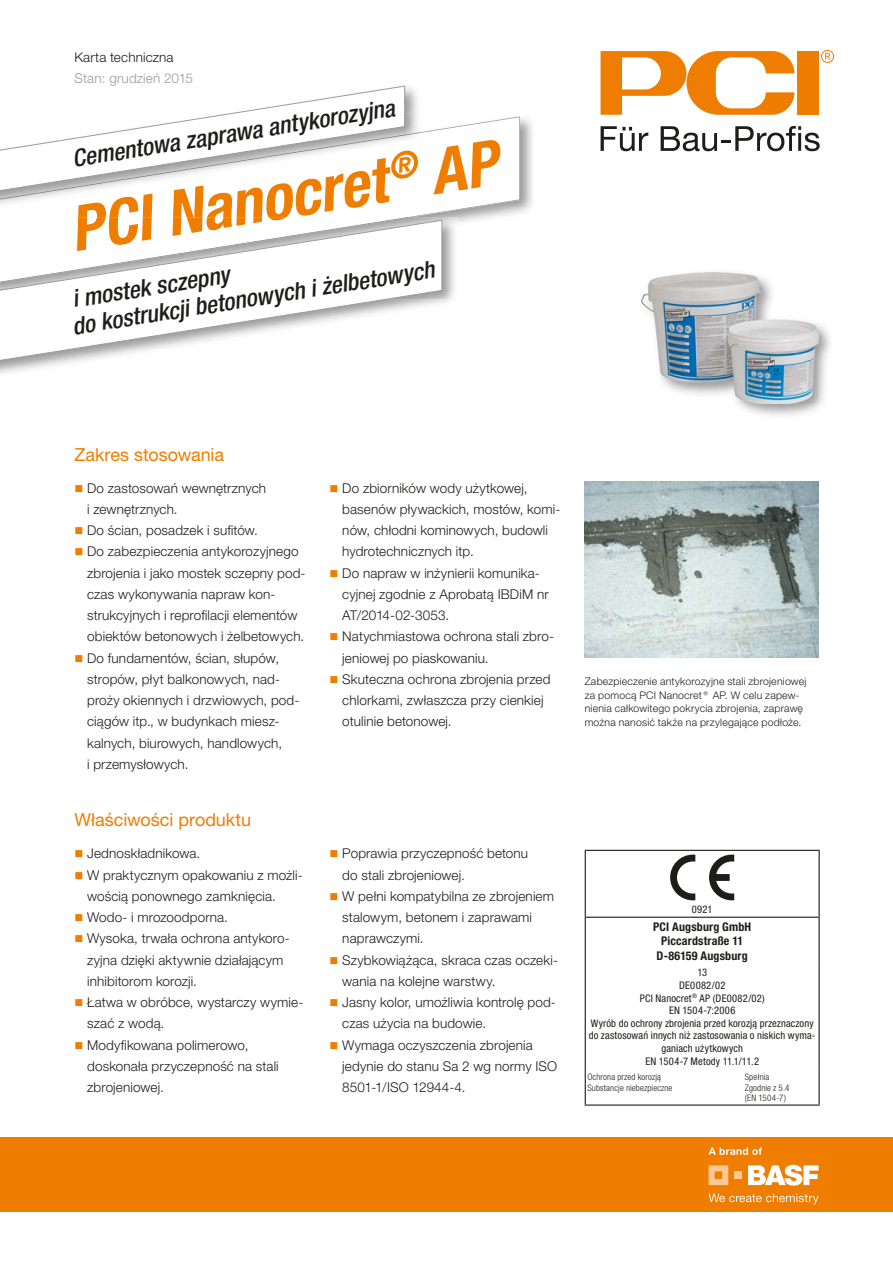
<style>
.page{position:relative;width:893px;height:1263px;background:#fff}
.page>*{position:absolute;margin:0;border:0;box-sizing:border-box;transform-origin:0 0}
.t1{font:italic 700 condensed 63px "Helvetica Neue LTCE";color:#ef7d00}
.t2{font:italic 500 condensed 24px/27px "Helvetica Neue LTCE";color:#1d1d1b}
.t3{font:18px "Helvetica Neue CE";color:#ef7d00}
.t4{font:300 13.5px/21.3px "Helvetica Neue CE";letter-spacing:.01em;color:#1d1d1b}
.t5{font:300 13.5px "Helvetica Neue CE";letter-spacing:.01em;color:#9d9c9c}
.t6{font:700 condensed 12px/14.4px "Helvetica Neue LTCE";letter-spacing:.015em;color:#1d1d1b;text-align:center}
.t7{font:condensed 10.5px/12.6px "Helvetica Neue LTCE";letter-spacing:.015em;color:#1d1d1b;text-align:center}
.t8{font:300 10.5px/13.5px "Helvetica Neue CE";letter-spacing:.02em;color:#1d1d1b}
.t9{font:300 condensed 9px/11.1px "Helvetica Neue LTCE";letter-spacing:.02em;color:#1d1d1b}
.s1{color:#ef7d00}
</style>
<div class="page">
<div style="left:797px;top:51px;width:21px;height:64px;background:#ef7d00"></div>
<svg style="left:601px;top:51px;width:193px;height:64px"></svg>
<svg style="left:821px;top:50px;width:13px;height:13px"></svg>
<svg style="left:601px;top:126px;width:47px;height:25px"></svg>
<svg style="left:661px;top:126px;width:159px;height:25px"></svg>
<img style="left:585px;top:482px;width:234px;height:175px">
<img style="left:520px;top:118px;width:13px;height:95px">
<svg style="left:409px;top:116px;width:111px;height:107px"></svg>
<img style="left:0;top:217px;width:458px;height:157px">
<img style="left:0;top:217px;width:412px;height:2px">
<svg style="left:0;top:219px;width:443px;height:144px"></svg>
<img style="left:405px;top:85px;width:16px;height:47px">
<img style="left:78px;top:201px;width:311px;height:7px">
<img style="left:0;top:132px;width:421px;height:69px">
<svg style="left:0;top:85px;width:405px;height:108px"></svg>
<img style="left:690px;top:272px;width:140px;height:144px">
<img style="left:641px;top:273px;width:178px;height:131px">
<div style="left:0;top:1137px;width:893px;height:75px;background:#ef7d00"></div>
<svg style="left:748px;top:1165px;width:71px;height:21px"></svg>
<svg style="left:709px;top:1165px;width:19px;height:20px"></svg>
<div style="left:734px;top:1171px;width:8px;height:8px;background:#fbc896"></div>
<svg style="left:709px;top:1147px;width:53px;height:8px"></svg>
<svg style="left:709px;top:1193px;width:109px;height:11px"></svg>
<svg style="left:586px;top:851px;width:233px;height:253px"></svg>
<hr style="left:585px;top:851px;width:1px;height:66px;background:#1d1d1b">
<hr style="left:585px;top:850px;width:235px;height:1px;background:#1d1d1b">
<hr style="left:819px;top:851px;width:1px;height:66px;background:#1d1d1b">
<hr style="left:585px;top:917px;width:235px;height:1px;background:#1d1d1b">
<hr style="left:585px;top:918px;width:1px;height:46px;background:#1d1d1b">
<hr style="left:819px;top:918px;width:1px;height:46px;background:#1d1d1b">
<hr style="left:585px;top:964px;width:1px;height:105px;background:#1d1d1b">
<hr style="left:819px;top:964px;width:1px;height:105px;background:#1d1d1b">
<hr style="left:585px;top:1069px;width:1px;height:35px;background:#1d1d1b">
<hr style="left:819px;top:1069px;width:1px;height:35px;background:#1d1d1b">
<hr style="left:585px;top:1104px;width:235px;height:2px;background:#1d1d1b">
<svg style="left:670px;top:854px;width:25px;height:46px"></svg>
<svg style="left:709px;top:854px;width:25px;height:46px"></svg>
<p class="t4" style="left:74px;top:48px;width:101px">Karta techniczna</p>
<p class="t5" style="left:74px;top:73px;width:120px">Stan: grudzień 2015</p>
<h2 class="t2" style="left:70px;top:145px;width:327px;rotate:-9deg">Cementowa zaprawa antykorozyjna</h2>
<h1 class="t1" style="left:67px;top:207px;width:434px;rotate:-9deg">PCI Nanocret<sup>®</sup> AP</h1>
<h2 class="t2" style="left:66px;top:287px;width:368px;rotate:-9deg">i mostek sczepny<br>do kostrukcji betonowych i żelbetowych</h2>
<h3 class="t3" style="left:74px;top:448px;width:151px">Zakres stosowania</h3>
<p class="t4" style="left:87px;top:479px;width:181px;text-indent:-13px"><span class="s1">■</span> Do zastosowań wewnętrznych i zewnętrznych.</p>
<p class="t4" style="left:74px;top:521px;width:185px"><span class="s1">■</span> Do ścian, posadzek i sufitów.</p>
<p class="t4" style="left:87px;top:542px;width:220px;text-indent:-13px"><span class="s1">■</span> Do zabezpieczenia antykorozyjnego zbrojenia i jako mostek sczepny pod&shy;czas wykonywania napraw kon&shy;strukcyjnych i reprofilacji elementów obiektów betonowych i żelbetowych.</p>
<p class="t4" style="left:87px;top:649px;width:214px;text-indent:-13px"><span class="s1">■</span> Do fundamentów, ścian, słupów, stropów, płyt balkonowych, nad&shy;proży okiennych i drzwiowych, pod&shy;ciągów itp., w budynkach miesz&shy;kalnych, biurowych, handlowych,<br>i przemysłowych.</p>
<h3 class="t3" style="left:74px;top:813px;width:178px">Właściwości produktu</h3>
<p class="t4" style="left:74px;top:844px;width:127px"><span class="s1">■</span> Jednoskładnikowa.</p>
<p class="t4" style="left:87px;top:866px;width:217px;text-indent:-13px"><span class="s1">■</span> W praktycznym opakowaniu z możli&shy;wością ponownego zamknięcia.</p>
<p class="t4" style="left:74px;top:908px;width:155px"><span class="s1">■</span> Wodo- i mrozoodporna.</p>
<p class="t4" style="left:87px;top:929px;width:204px;text-indent:-13px"><span class="s1">■</span> Wysoka, trwała ochrona antykoro&shy;zyjna dzięki aktywnie działającym inhibitorom korozji.</p>
<p class="t4" style="left:87px;top:993px;width:218px;text-indent:-13px"><span class="s1">■</span> Łatwa w obróbce, wystarczy wymie&shy;szać z wodą.</p>
<p class="t4" style="left:87px;top:1036px;width:193px;text-indent:-13px"><span class="s1">■</span> Modyfikowana polimerowo, doskonała przyczepność na stali zbrojeniowej.</p>
<p class="t4" style="left:342px;top:479px;width:220px;text-indent:-13px"><span class="s1">■</span> Do zbiorników wody użytkowej, basenów pływackich, mostów, komi&shy;nów, chłodni kominowych, budowli hydrotechnicznych itp.</p>
<p class="t4" style="left:342px;top:564px;width:208px;text-indent:-13px"><span class="s1">■</span> Do napraw w inżynierii komunika&shy;cyjnej zgodnie z Aprobatą IBDiM nr<br>AT/2014-02-3053.</p>
<p class="t4" style="left:342px;top:627px;width:213px;text-indent:-13px"><span class="s1">■</span> Natychmiastowa ochrona stali zbro&shy;jeniowej po piaskowaniu.</p>
<p class="t4" style="left:342px;top:670px;width:210px;text-indent:-13px"><span class="s1">■</span> Skuteczna ochrona zbrojenia przed chlorkami, zwłaszcza przy cienkiej otulinie betonowej.</p>
<p class="t8" style="left:585px;top:676px;width:223px">Zabezpieczenie antykorozyjne stali zbrojeniowej za pomocą PCI Nanocret® AP. W celu zapew&shy;nienia całkowitego pokrycia zbrojenia, zaprawę można nanosić także na przylegające podłoże.</p>
<p class="t4" style="left:342px;top:844px;width:187px;text-indent:-13px"><span class="s1">■</span> Poprawia przyczepność betonu do stali zbrojeniowej.</p>
<p class="t4" style="left:342px;top:887px;width:213px;text-indent:-13px"><span class="s1">■</span> W pełni kompatybilna ze zbrojeniem stalowym, betonem i zaprawami naprawczymi.</p>
<p class="t4" style="left:342px;top:951px;width:217px;text-indent:-13px"><span class="s1">■</span> Szybkowiążąca, skraca czas oczeki&shy;wania na kolejne warstwy.</p>
<p class="t4" style="left:342px;top:993px;width:215px;text-indent:-13px"><span class="s1">■</span> Jasny kolor, umożliwia kontrolę pod&shy;czas użycia na budowie.</p>
<p class="t4" style="left:342px;top:1036px;width:216px;text-indent:-13px"><span class="s1">■</span> Wymaga oczyszczenia zbrojenia jedynie do stanu Sa 2 wg normy ISO<br>8501-1/ISO 12944-4.</p>
<p class="t7" style="left:692px;top:904px;width:22px">0921</p>
<p class="t6" style="left:653px;top:921px;width:100px">PCI Augsburg GmbH<br>Piccardstraße 11<br>D-86159 Augsburg</p>
<p class="t7" style="left:589px;top:967px;width:228px">13<br>DE0082/02<br>PCI Nanocret<sup>®</sup> AP (DE0082/02)<br>EN 1504-7:2006<br>Wyrób do ochrony zbrojenia przed korozją przeznaczony do zastosowań innych niż zastosowania o niskich wyma&shy;ganiach użytkowych<br>EN 1504-7 Metody 11.1/11.2</p>
<p class="t9" style="left:587px;top:1072px;width:87px">Ochrona przed korozją<br>Substancje niebezpieczne</p>
<p class="t9" style="left:745px;top:1072px;width:46px">Spełnia<br>Zgodnie z 5.4</p>
<p class="t9" style="left:745px;top:1093px;width:43px">(EN 1504-7)</p>
</div>
